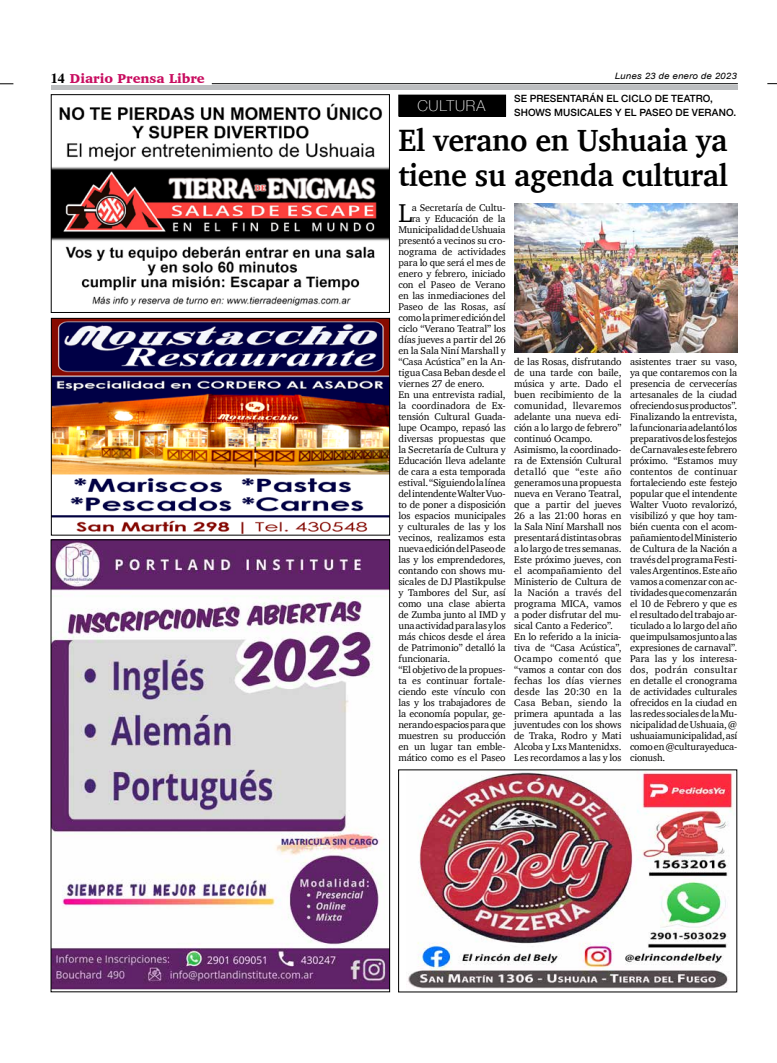
<style>
.page{position:relative;width:777px;height:1063px;background:#fff}
.page>*{position:absolute;margin:0;border:0;box-sizing:border-box;transform-origin:0 0}
.t1{font:700 31.6px/35px "Charter";letter-spacing:-.01em;color:#000;scale:.95 1}
.t2{font:26.4px "Charter";color:#000}
.t3{font:100 15px "Helvetica Neue";letter-spacing:.05em;color:#fff}
.t4{font:900 13.2px "Charter";color:#c80c5f}
.t5{font:10px/11px "Charter";letter-spacing:-.01em;color:#000}
.t6{font:500 10px "Helvetica Neue";letter-spacing:.01em;color:#000}
.t7{font:10px "Charter";letter-spacing:-.03em;color:#000}
.t8{font:italic 8.8px "Arial";letter-spacing:.01em;color:#000;scale:1.11 1}
.s1{font-family:"Times";font-weight:700;font-size:14px;color:#000}
</style>
<div class="page">
<hr style="left:212px;top:83px;width:526px;height:1px;background:#000">
<svg style="left:0;top:84px;width:13px;height:1px"></svg>
<div style="left:51px;top:85px;width:686px;height:5px;background:#bcbec0"></div>
<img style="left:53px;top:542px;width:335px;height:448px">
<div style="left:51px;top:540px;width:339px;height:452px;border:1px solid #000"></div>
<img style="left:407px;top:772px;width:326px;height:217px">
<img style="left:53px;top:320px;width:335px;height:213px">
<div style="left:51px;top:318px;width:339px;height:217px;border:1px solid #000"></div>
<img style="left:53px;top:103px;width:334px;height:203px">
<div style="left:51px;top:94px;width:338px;height:219px;border:1px solid #000"></div>
<div style="left:399px;top:95px;width:106px;height:21px;background:#000"></div>
<img style="left:514px;top:204px;width:224px;height:149px">
<h3 class="t4" style="left:51px;top:70px;width:155px"><span class="s1">14</span> Diario Prensa Libre</h3>
<h3 class="t3" style="left:417px;top:95px;width:69px">CULTURA</h3>
<p class="t8" style="left:615px;top:70px;width:111px">Lunes 23 de enero de 2023</p>
<p class="t6" style="left:514px;top:91px;width:200px">SE PRESENTARÁN EL CICLO DE TEATRO,</p>
<p class="t6" style="left:514px;top:105px;width:224px">SHOWS MUSICALES Y EL PASEO DE VERANO.</p>
<h1 class="t1" style="left:398px;top:122px;width:348px">El verano en Ushuaia ya tiene su agenda cultural</h1>
<h2 class="t2" style="left:398px;top:190px;width:15px">L</h2>
<p class="t5" style="left:412px;top:202px;width:95px">a Secretaría de Cultu-</p>
<p class="t5" style="left:412px;top:213px;width:95px">ra y Educación de la</p>
<p class="t5" style="left:398px;top:224px;width:109px">Municipalidad de Ushuaia</p>
<p class="t5" style="left:398px;top:235px;width:109px">presentó a vecinos su cro-</p>
<p class="t5" style="left:398px;top:246px;width:109px">nograma de actividades</p>
<p class="t5" style="left:398px;top:257px;width:109px">para lo que será el mes de</p>
<p class="t5" style="left:398px;top:268px;width:109px">enero y febrero, iniciado</p>
<p class="t5" style="left:398px;top:279px;width:109px">con el Paseo de Verano</p>
<p class="t5" style="left:398px;top:290px;width:109px">en las inmediaciones del</p>
<p class="t5" style="left:398px;top:301px;width:109px">Paseo de las Rosas, así</p>
<p class="t5" style="left:398px;top:312px;width:109px">como la primer edición del</p>
<p class="t5" style="left:398px;top:323px;width:109px">ciclo “Verano Teatral” los</p>
<p class="t5" style="left:398px;top:334px;width:109px">días jueves a partir del 26</p>
<p class="t5" style="left:398px;top:345px;width:109px">en la Sala Niní Marshall y</p>
<p class="t5" style="left:398px;top:356px;width:109px">“Casa Acústica” en la An-</p>
<p class="t5" style="left:398px;top:367px;width:109px">tigua Casa Beban desde el</p>
<p class="t5" style="left:398px;top:378px;width:88px">viernes 27 de enero.</p>
<p class="t5" style="left:398px;top:389px;width:109px">En una entrevista radial,</p>
<p class="t5" style="left:398px;top:400px;width:109px">la coordinadora de Ex-</p>
<p class="t5" style="left:398px;top:411px;width:109px">tensión Cultural Guada-</p>
<p class="t5" style="left:398px;top:422px;width:109px">lupe Ocampo, repasó las</p>
<p class="t5" style="left:398px;top:433px;width:109px">diversas propuestas que</p>
<p class="t5" style="left:398px;top:444px;width:109px">la Secretaría de Cultura y</p>
<p class="t5" style="left:398px;top:455px;width:109px">Educación lleva adelante</p>
<p class="t5" style="left:398px;top:466px;width:109px">de cara a esta temporada</p>
<p class="t5" style="left:398px;top:477px;width:109px">estival. “Siguiendo la línea</p>
<p class="t7" style="left:398px;top:485px;width:109px">del intendente Walter Vuo-</p>
<p class="t5" style="left:398px;top:499px;width:109px">to de poner a disposición</p>
<p class="t5" style="left:398px;top:510px;width:109px">los espacios municipales</p>
<p class="t5" style="left:398px;top:521px;width:109px">y culturales de las y los</p>
<p class="t5" style="left:398px;top:532px;width:109px">vecinos, realizamos esta</p>
<p class="t5" style="left:398px;top:543px;width:109px">nueva edición del Paseo de</p>
<p class="t5" style="left:398px;top:554px;width:109px">las y los emprendedores,</p>
<p class="t5" style="left:398px;top:565px;width:109px">contando con shows mu-</p>
<p class="t5" style="left:398px;top:576px;width:109px">sicales de DJ Plastikpulse</p>
<p class="t5" style="left:398px;top:587px;width:109px">y Tambores del Sur, así</p>
<p class="t5" style="left:398px;top:598px;width:109px">como una clase abierta</p>
<p class="t5" style="left:398px;top:609px;width:109px">de Zumba junto al IMD y</p>
<p class="t5" style="left:398px;top:620px;width:109px">una actividad para las y los</p>
<p class="t5" style="left:398px;top:631px;width:109px">más chicos desde el área</p>
<p class="t5" style="left:398px;top:642px;width:109px">de Patrimonio” detalló la</p>
<p class="t5" style="left:398px;top:653px;width:53px">funcionaria.</p>
<p class="t5" style="left:398px;top:664px;width:109px">“El objetivo de la propues-</p>
<p class="t5" style="left:398px;top:675px;width:109px">ta es continuar fortale-</p>
<p class="t5" style="left:398px;top:686px;width:109px">ciendo este vínculo con</p>
<p class="t5" style="left:398px;top:697px;width:109px">las y los trabajadores de</p>
<p class="t5" style="left:398px;top:708px;width:109px">la economía popular, ge-</p>
<p class="t5" style="left:398px;top:719px;width:109px">nerando espacios para que</p>
<p class="t5" style="left:398px;top:730px;width:109px">muestren su producción</p>
<p class="t5" style="left:398px;top:741px;width:109px">en un lugar tan emble-</p>
<p class="t5" style="left:398px;top:752px;width:109px">mático como es el Paseo</p>
<p class="t5" style="left:514px;top:356px;width:109px">de las Rosas, disfrutando de una tarde con baile, música y arte. Dado el buen recibimiento de la comunidad, llevaremos adelante una nueva edi&shy;ción a lo largo de febrero” continuó Ocampo.<br>Asimismo, la coordinado&shy;ra de Extensión Cultural detalló que “este año generamos una propuesta nueva en Verano Teatral, que a partir del jueves<br>26 a las 21:00 horas en la Sala Niní Marshall nos presentará distintas obras a lo largo de tres semanas.<br>Este próximo jueves, con el acompañamiento del<br>Ministerio de Cultura de la Nación a través del programa MICA, vamos a poder disfrutar del mu&shy;sical Canto a Federico”.<br>En lo referido a la inicia&shy;tiva de “Casa Acústica”,<br>Ocampo comentó que “vamos a contar con dos fechas los días viernes desde las 20:30 en la<br>Casa Beban, siendo la primera apuntada a las juventudes con los shows de Traka, Rodro y Mati<br>Alcoba y Lxs Mantenidxs.<br>Les recordamos a las y los</p>
<p class="t5" style="left:630px;top:356px;width:109px;text-align:justify">asistentes traer su vaso, ya que contaremos con la presencia de cervecerías artesanales de la ciudad ofreciendo sus productos”.<br>Finalizando la entrevista, la funcionaria adelantó los preparativos de los festejos de Carnavales este febrero próximo. “Estamos muy contentos de continuar fortaleciendo este festejo popular que el intendente Walter Vuoto revalorizó, visibilizó y que hoy tam&shy;bién cuenta con el acom&shy;pañamiento del Ministerio de Cultura de la Nación a través del programa Festi&shy;vales Argentinos. Este año vamos a comenzar con ac&shy;tividades que comenzarán el 10 de Febrero y que es el resultado del trabajo ar&shy;ticulado a lo largo del año que impulsamos junto a las expresiones de carnaval”.<br>Para las y los interesa&shy;dos, podrán consultar en detalle el cronograma de actividades culturales ofrecidos en la ciudad en las redes sociales de la Mu&shy;nicipalidad de Ushuaia, @ ushuaiamunicipalidad, así como en @culturayeduca&shy;cionush.</p>
</div>
